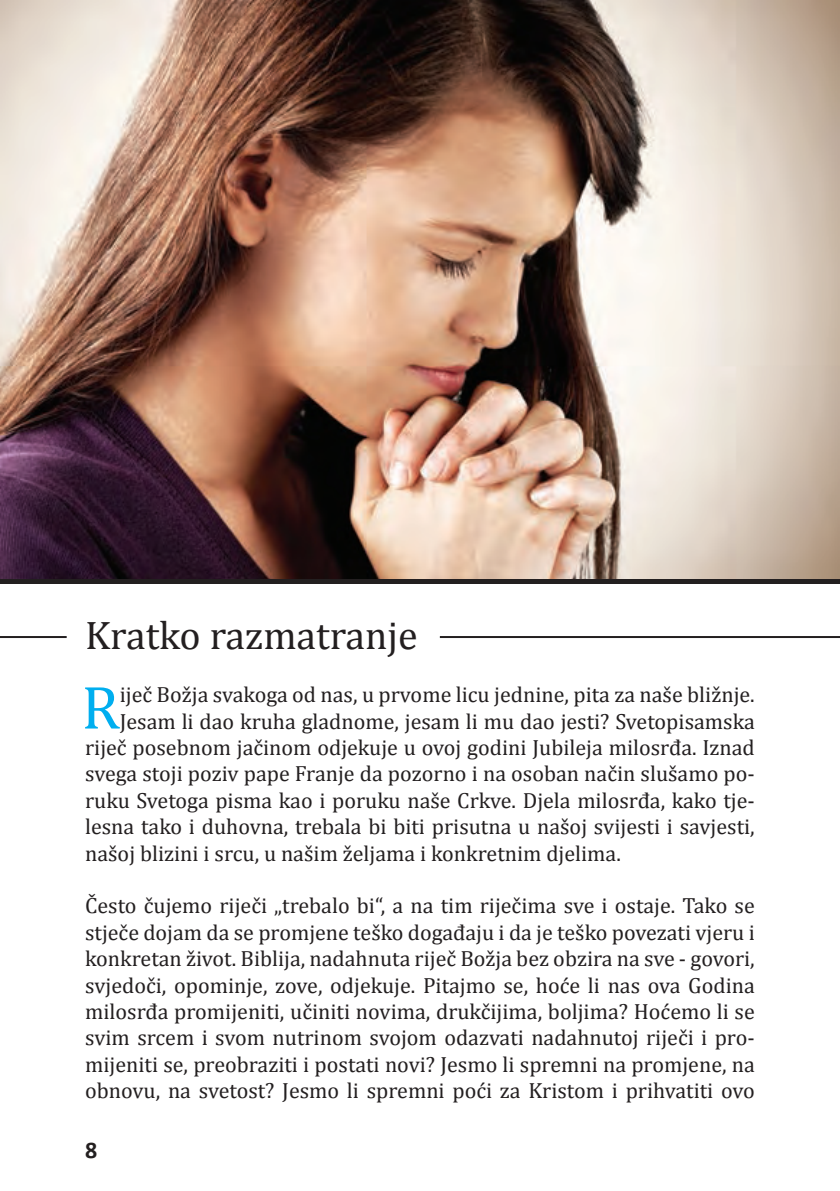
<style>
.page{position:relative;width:840px;height:1191px;background:#fff}
.page>*{position:absolute;margin:0;border:0;box-sizing:border-box;transform-origin:0 0}
.t1{font:61.6px "Cambria";color:#00aeef}
.t2{font:40px "Cambria";color:#231f20}
.t3{font:700 24px "Calibri";color:#231f20}
.t4{font:22px/26.4px "Cambria";color:#231f20;text-align:justify}
</style>
<div class="page">
<hr style="left:439px;top:636px;width:400px;height:2px;background:#231f20">
<hr style="left:0;top:636px;width:67px;height:2px;background:#231f20">
<svg style="left:0;top:578px;width:839px;height:6px;background:#322b2b"></svg>
<img style="left:0;top:0;width:839px;height:578px">
<h2 class="t2" style="left:85px;top:612px;width:334px">Kratko razmatranje</h2>
<h1 class="t1" style="left:81px;top:671px;width:40px">R</h1>
<p class="t4" style="left:120px;top:681px;width:636px">iječ Božja svakoga od nas, u prvome licu jednine, pita za naše bližnje.</p>
<p class="t4" style="left:120px;top:707px;width:636px">Jesam li dao kruha gladnome, jesam li mu dao jesti? Svetopisamska</p>
<p class="t4" style="left:85px;top:734px;width:670px">riječ posebnom jačinom odjekuje u ovoj godini Jubileja milosrđa. Iznad</p>
<p class="t4" style="left:85px;top:760px;width:670px">svega stoji poziv pape Franje da pozorno i na osoban način slušamo po-</p>
<p class="t4" style="left:85px;top:787px;width:670px">ruku Svetoga pisma kao i poruku naše Crkve. Djela milosrđa, kako tje-</p>
<p class="t4" style="left:85px;top:813px;width:670px">lesna tako i duhovna, trebala bi biti prisutna u našoj svijesti i savjesti,</p>
<p class="t4" style="left:85px;top:839px;width:537px">našoj blizini i srcu, u našim željama i konkretnim djelima.</p>
<p class="t4" style="left:85px;top:892px;width:671px">Često čujemo riječi „trebalo bi“, a na tim riječima sve i ostaje. Tako se stječe dojam da se promjene teško događaju i da je teško povezati vjeru i konkretan život. Biblija, nadahnuta riječ Božja bez obzira na sve - govori, svjedoči, opominje, zove, odjekuje. Pitajmo se, hoće li nas ova Godina milosrđa promijeniti, učiniti novima, drukčijima, boljima? Hoćemo li se svim srcem i svom nutrinom svojom odazvati nadahnutoj riječi i pro&shy;mijeniti se, preobraziti i postati novi? Jesmo li spremni na promjene, na obnovu, na svetost? Jesmo li spremni poći za Kristom i prihvatiti ovo</p>
<p class="t3" style="left:85px;top:1133px;width:14px">8</p>
</div>
